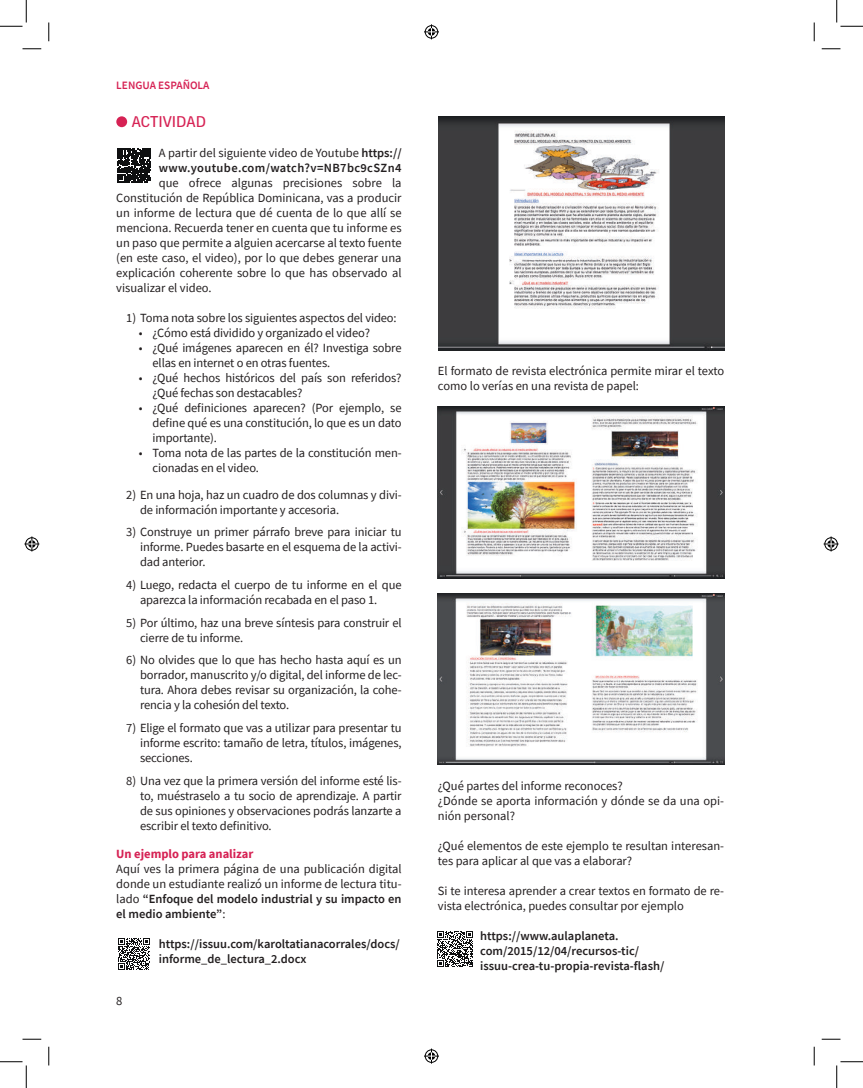
<style>
.page{position:relative;width:863px;height:1088px;background:#fff}
.page>*{position:absolute;margin:0;border:0;box-sizing:border-box;transform-origin:0 0}
.t1{font:15px "Alergia";color:#d62254}
.t2{font:12.5px/15px "Source Sans Pro";letter-spacing:-.01em;color:#231f20}
.t3{font:600 12.5px/15px "Source Sans Pro";color:#231f20}
.t4{font:600 12.5px/15px "Source Sans Pro";letter-spacing:.03em;color:#231f20}
.t5{font:700 12.5px "Source Sans Pro";color:#d62254}
.t6{font:600 11.25px "Source Sans Pro";color:#d62254}
.s1{font-weight:400}
.s2{font-weight:600}
</style>
<div class="page">
<div style="left:116px;top:116px;width:11px;height:11px;background:#d62254;border-radius:50%"></div>
<img style="left:438px;top:407px;width:286px;height:171px">
<img style="left:438px;top:116px;width:286px;height:234px">
<svg style="left:118px;top:938px;width:32px;height:32px"></svg>
<svg style="left:437px;top:931px;width:36px;height:36px"></svg>
<img style="left:438px;top:593px;width:286px;height:171px">
<svg style="left:117px;top:148px;width:34px;height:35px"></svg>
<svg style="left:117px;top:149px;width:34px;height:33px"></svg>
<svg style="left:22px;top:48px;width:19px;height:2px"></svg>
<svg style="left:821px;top:48px;width:19px;height:2px"></svg>
<svg style="left:22px;top:1038px;width:19px;height:2px"></svg>
<svg style="left:821px;top:1038px;width:19px;height:2px"></svg>
<svg style="left:48px;top:22px;width:2px;height:19px"></svg>
<svg style="left:48px;top:1046px;width:2px;height:19px"></svg>
<svg style="left:813px;top:22px;width:2px;height:19px"></svg>
<svg style="left:813px;top:1046px;width:2px;height:19px"></svg>
<svg style="left:0;top:0;width:27px;height:27px"></svg>
<svg style="left:0;top:1061px;width:27px;height:27px"></svg>
<svg style="left:836px;top:0;width:26px;height:27px"></svg>
<svg style="left:836px;top:1061px;width:26px;height:27px"></svg>
<svg style="left:424px;top:24px;width:15px;height:15px"></svg>
<svg style="left:424px;top:1048px;width:15px;height:15px"></svg>
<svg style="left:24px;top:536px;width:15px;height:15px"></svg>
<svg style="left:823px;top:536px;width:15px;height:15px"></svg>
<p class="t6" style="left:116px;top:78px;width:95px">LENGUA ESPAÑOLA</p>
<p class="t1" style="left:132px;top:113px;width:76px">ACTIVIDAD</p>
<p class="t4" style="left:159px;top:145px;width:244px"><span class="s1">A partir del siguiente video de Youtube</span> https:// www.youtube.com/watch?v=NB7bc9cSZn4</p>
<p class="t2" style="left:116px;top:175px;width:287px;text-align:justify;text-indent:42px">que ofrece algunas precisiones sobre la Constitución de República Dominicana, vas a producir un informe de lectura que dé cuenta de lo que allí se menciona. Recuerda tener en cuenta que tu informe es un paso que permite a alguien acercarse al texto fuente (en este caso, el video), por lo que debes generar una explicación coherente sobre lo que has observado al visualizar el video.</p>
<p class="t2" style="left:126px;top:310px;width:272px">1) Toma nota sobre los siguientes aspectos del video:</p>
<p class="t2" style="left:139px;top:325px;width:233px">• ¿Cómo está dividido y organizado el video?</p>
<p class="t2" style="left:152px;top:340px;width:250px;text-indent:-14px">• ¿Qué imágenes aparecen en él? Investiga sobre ellas en internet o en otras fuentes.</p>
<p class="t2" style="left:152px;top:370px;width:250px;text-indent:-14px">• ¿Qué hechos históricos del país son referidos? ¿Qué fechas son destacables?</p>
<p class="t2" style="left:152px;top:400px;width:250px;text-align:justify;text-indent:-14px">• ¿Qué definiciones aparecen? (Por ejemplo, se define qué es una constitución, lo que es un dato importante).</p>
<p class="t2" style="left:152px;top:445px;width:250px;text-indent:-14px">• Toma nota de las partes de la constitución men&shy;cionadas en el video.</p>
<p class="t2" style="left:140px;top:487px;width:263px;text-indent:-14px">2) En una hoja, haz un cuadro de dos columnas y divi&shy;de información importante y accesoria.</p>
<p class="t2" style="left:140px;top:524px;width:263px;text-align:justify;text-indent:-14px">3) Construye un primer párrafo breve para iniciar tu informe. Puedes basarte en el esquema de la activi&shy;dad anterior.</p>
<p class="t2" style="left:140px;top:577px;width:263px;text-indent:-14px">4) Luego, redacta el cuerpo de tu informe en el que aparezca la información recabada en el paso 1.</p>
<p class="t2" style="left:140px;top:615px;width:263px;text-indent:-14px">5) Por último, haz una breve síntesis para construir el cierre de tu informe.</p>
<p class="t2" style="left:140px;top:652px;width:263px;text-align:justify;text-indent:-14px">6) No olvides que lo que has hecho hasta aquí es un borrador, manuscrito y/o digital, del informe de lec&shy;tura. Ahora debes revisar su organización, la cohe&shy;rencia y la cohesión del texto.</p>
<p class="t2" style="left:140px;top:720px;width:263px;text-align:justify;text-indent:-14px">7) Elige el formato que vas a utilizar para presentar tu informe escrito: tamaño de letra, títulos, imágenes, secciones.</p>
<p class="t2" style="left:140px;top:773px;width:263px;text-align:justify;text-indent:-14px">8) Una vez que la primera versión del informe esté lis&shy;to, muéstraselo a tu socio de aprendizaje. A partir de sus opiniones y observaciones podrás lanzarte a escribir el texto definitivo.</p>
<p class="t5" style="left:116px;top:845px;width:139px">Un ejemplo para analizar</p>
<p class="t2" style="left:116px;top:861px;width:287px;text-align:justify">Aquí ves la primera página de una publicación digital donde un estudiante realizó un informe de lectura titu&shy;lado <span class="s2">“Enfoque del modelo industrial y su impacto en el medio ambiente”</span>:</p>
<p class="t3" style="left:159px;top:936px;width:242px">https://issuu.com/karoltatianacorrales/docs/ informe_de_lectura_2.docx</p>
<p class="t2" style="left:116px;top:993px;width:8px">8</p>
<p class="t2" style="left:438px;top:363px;width:288px">El formato de revista electrónica permite mirar el texto como lo verías en una revista de papel:</p>
<p class="t2" style="left:438px;top:778px;width:288px">¿Qué partes del informe reconoces?<br>¿Dónde se aporta información y dónde se da una opi&shy;nión personal?</p>
<p class="t2" style="left:438px;top:838px;width:288px">¿Qué elementos de este ejemplo te resultan interesan&shy;tes para aplicar al que vas a elaborar?</p>
<p class="t2" style="left:438px;top:883px;width:288px">Si te interesa aprender a crear textos en formato de re&shy;vista electrónica, puedes consultar por ejemplo</p>
<p class="t3" style="left:480px;top:928px;width:186px">https://www.aulaplaneta. com/2015/12/04/recursos-tic/ issuu-crea-tu-propia-revista-flash/</p>
</div>
